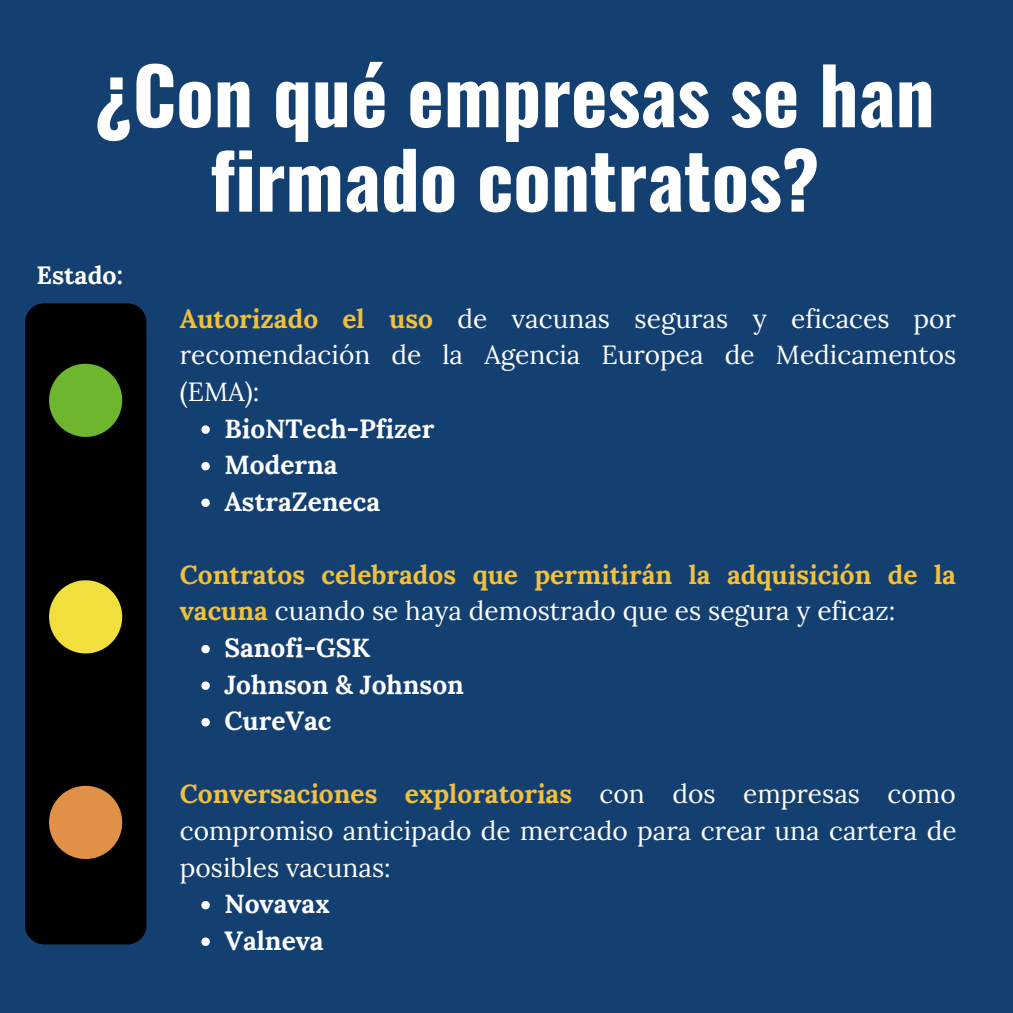
<style>
.page{position:relative;width:1013px;height:1013px;background:#fff}
.page>*{position:absolute;margin:0;border:0;box-sizing:border-box;transform-origin:0 0}
.t1{font:700 77.5px/84.4px "Oswald";color:#fff;text-align:center}
.t2{font:26.25px/36.5px "Lora";color:#fff;text-align:justify}
.t3{font:700 26.25px/36.5px "Lora";color:#f1c03d}
.t4{font:700 26.25px "Lora";color:#fff}
.t5{font:700 25px "Lora";color:#fff}
.s1{font-weight:700;color:#f1c03d}
.s2{font-weight:400;color:#fff}
</style>
<div class="page">
<div style="left:0;top:0;width:1012px;height:1012px;background:#134071"></div>
<svg style="left:201px;top:425px;width:9px;height:9px"></svg>
<svg style="left:201px;top:462px;width:9px;height:8px"></svg>
<svg style="left:201px;top:498px;width:9px;height:9px"></svg>
<svg style="left:201px;top:645px;width:9px;height:8px"></svg>
<svg style="left:201px;top:681px;width:9px;height:9px"></svg>
<svg style="left:201px;top:718px;width:9px;height:8px"></svg>
<svg style="left:201px;top:901px;width:9px;height:8px"></svg>
<svg style="left:201px;top:937px;width:9px;height:8px"></svg>
<div style="left:25px;top:303px;width:121px;height:641px;background:#000;border-radius:19px"></div>
<svg style="left:49px;top:364px;width:73px;height:73px"></svg>
<svg style="left:49px;top:580px;width:73px;height:73px"></svg>
<svg style="left:49px;top:785px;width:73px;height:74px"></svg>
<p class="t1" style="left:95px;top:50px;width:841px">¿Con qué empresas se han firmado contratos?</p>
<p class="t5" style="left:37px;top:258px;width:88px">Estado:</p>
<p class="t2" style="left:180px;top:300px;width:778px"><span class="s1">Autorizado el uso</span> de vacunas seguras y eficaces por recomendación de la Agencia Europea de Medicamentos (EMA):</p>
<p class="t4" style="left:224px;top:411px;width:211px">BioNTech-Pfizer</p>
<p class="t4" style="left:224px;top:448px;width:115px">Moderna</p>
<p class="t4" style="left:224px;top:484px;width:157px">AstraZeneca</p>
<p class="t3" style="left:180px;top:556px;width:777px">Contratos celebrados que permitirán la adquisición de la vacuna <span class="s2">cuando se haya demostrado que es segura y eficaz:</span></p>
<p class="t4" style="left:224px;top:630px;width:147px">Sanofi-GSK</p>
<p class="t4" style="left:224px;top:667px;width:241px">Johnson &amp; Johnson</p>
<p class="t4" style="left:224px;top:703px;width:108px">CureVac</p>
<p class="t2" style="left:180px;top:775px;width:778px"><span class="s1">Conversaciones exploratorias</span> con dos empresas como compromiso anticipado de mercado para crear una cartera de posibles vacunas:</p>
<p class="t4" style="left:224px;top:886px;width:107px">Novavax</p>
<p class="t4" style="left:224px;top:923px;width:101px">Valneva</p>
</div>
